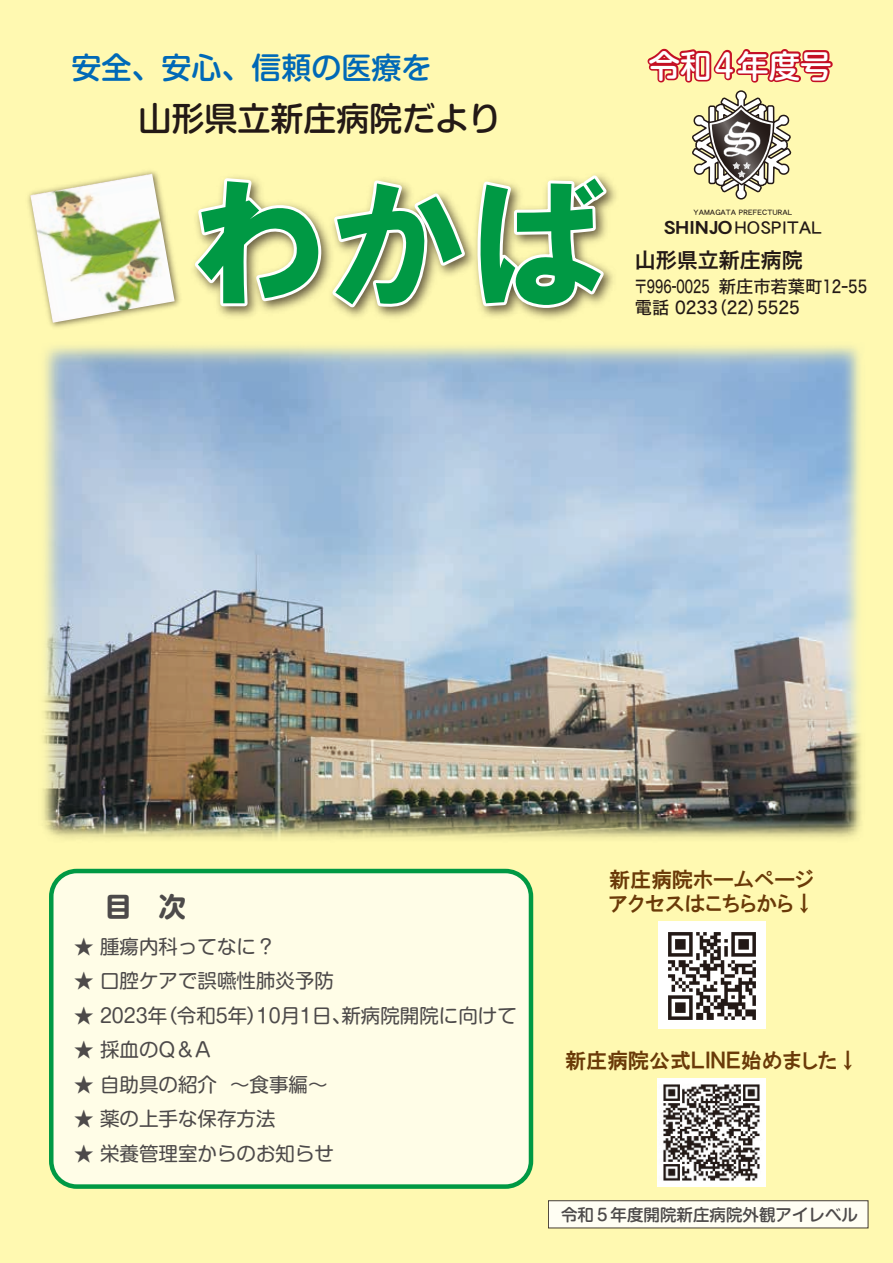
<style>
.page{position:relative;width:893px;height:1263px;background:#fff9b1}
.page>*{position:absolute;margin:0;border:0;box-sizing:border-box;transform-origin:0 0}
.t1{font:144px "HGS Soei Kakugothic UB";color:#094}
.t2{font:500 33px "Shin M Go Pr 6 N";color:#231916}
.t3{font:500 31.5px "Shin M Go Pr 6 N";color:#fff}
.t4{font:500 30px "Shin M Go Pr 6 N";color:#0069b7}
.t5{font:700 27px "Shin M Go Pr 6 N";color:#4d4a4a}
.t6{font:21px/24px "HGP Gothic E";color:#6a3a08}
.t7{font:21px "Hira Kaku Std W6";color:#231916}
.t8{font:19.5px "Shin M Go Pr 6 N";color:#4d4a4a}
.t9{font:19.5px "DFHS Gothic Std W5";color:#231916}
.t10{font:17.25px "Hira Kaku Std W5";color:#231916;scale:.7 1}
.t11{font:17.25px "Hira Kaku Std W5";color:#231916}
.t12{font:500 16.5px "Shin M Go Pr 6 N";color:#4d4a4a}
.t13{font:8.25px "DFHS Gothic Std W5";color:#231916}
.s1{font-family:"DFHS Gothic Std W9"}
</style>
<div class="page">
<div style="left:51px;top:871px;width:480px;height:315px;background:#fffde7;border-radius:26px"></div>
<div style="left:548px;top:1201px;width:320px;height:27px;background:#fffef3"></div>
<img style="left:30px;top:174px;width:106px;height:149px">
<img style="left:136px;top:171px;width:480px;height:148px">
<svg style="left:167px;top:175px;width:302px;height:138px"></svg>
<svg style="left:478px;top:171px;width:134px;height:139px"></svg>
<img style="left:658px;top:921px;width:108px;height:108px">
<div style="left:49px;top:869px;width:484px;height:320px;border:4px solid #094;border-radius:26px"></div>
<img style="left:658px;top:1079px;width:108px;height:107px">
<svg style="left:647px;top:48px;width:186px;height:152px"></svg>
<img style="left:42px;top:346px;width:819px;height:493px">
<h3 class="t4" style="left:72px;top:43px;width:361px">安全、安心、信頼の医療を</h3>
<h2 class="t2" style="left:139px;top:91px;width:364px">山形県立新庄病院だより</h2>
<h1 class="t1" style="left:187px;top:171px;width:425px">わかば</h1>
<h3 class="t3" style="left:649px;top:40px;width:185px">令和４年度号</h3>
<p class="t13" style="left:694px;top:208px;width:100px">YAMAGATA PREFECTURAL</p>
<p class="t9" style="left:664px;top:217px;width:160px"><span class="s1">SHINJO</span>HOSPITAL</p>
<p class="t7" style="left:635px;top:244px;width:169px">山形県立新庄病院</p>
<p class="t10" style="left:635px;top:274px;width:333px">〒996-0025 新庄市若葉町12-55</p>
<p class="t11" style="left:635px;top:295px;width:167px">電話 0233（22）5525</p>
<h3 class="t5" style="left:105px;top:883px;width:82px">目　次</h3>
<p class="t8" style="left:74px;top:931px;width:203px">★ 腫瘍内科ってなに？</p>
<p class="t8" style="left:74px;top:965px;width:261px">★ 口腔ケアで誤嚥性肺炎予防</p>
<p class="t8" style="left:74px;top:1000px;width:444px">★ 2023年（令和5年）10月1日､新病院開院に向けて</p>
<p class="t8" style="left:74px;top:1034px;width:138px">★ 採血のQ＆A</p>
<p class="t8" style="left:74px;top:1069px;width:255px">★ 自助具の紹介 ～食事編～</p>
<p class="t8" style="left:74px;top:1103px;width:203px">★ 薬の上手な保存方法</p>
<p class="t8" style="left:74px;top:1138px;width:261px">★ 栄養管理室からのお知らせ</p>
<p class="t6" style="left:609px;top:867px;width:207px">新庄病院ホームページアクセスはこちらから↓</p>
<p class="t6" style="left:565px;top:1048px;width:295px">新庄病院公式ＬＩＮＥ始めました↓</p>
<p class="t12" style="left:561px;top:1201px;width:298px">令和５年度開院新庄病院外観アイレベル</p>
</div>
